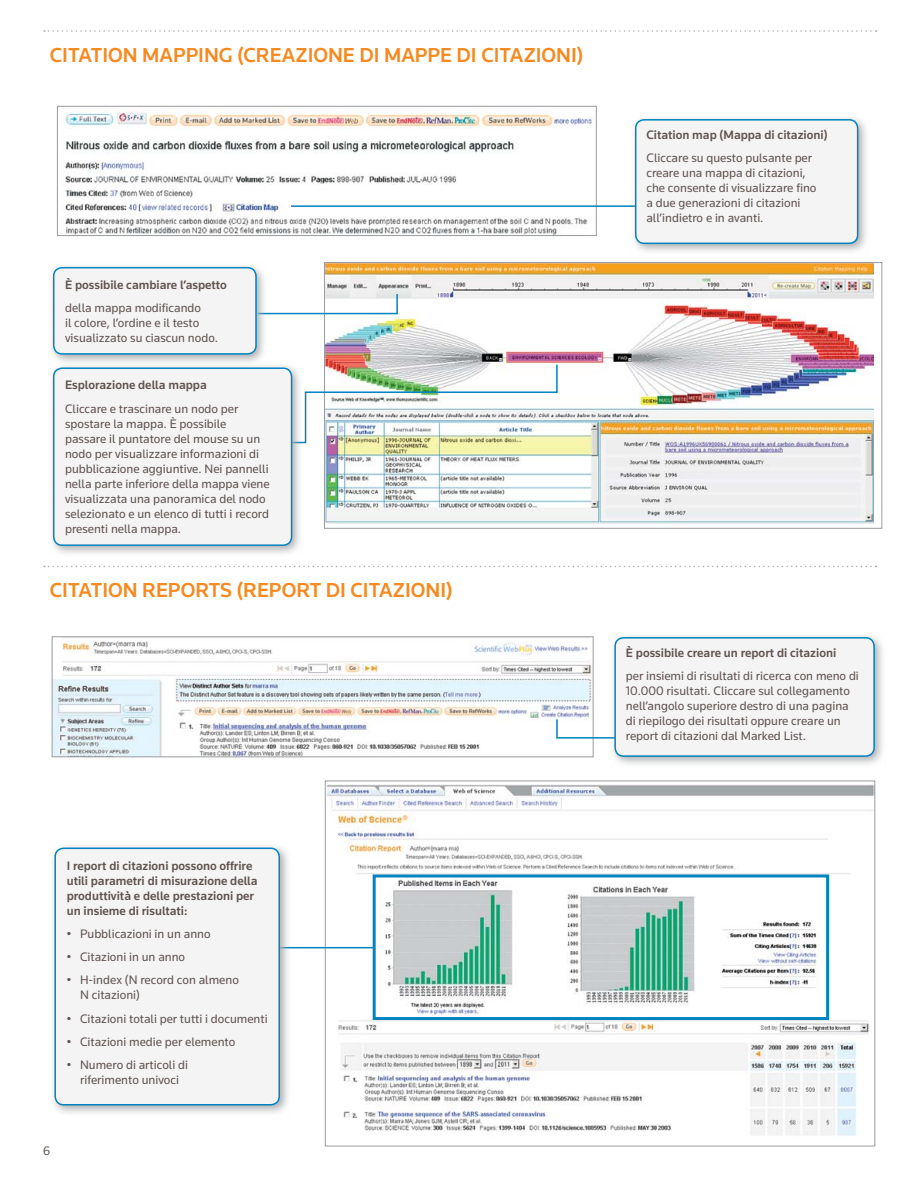
<style>
.page{position:relative;width:918px;height:1188px;background:#fff}
.page>*{position:absolute;margin:0;border:0;box-sizing:border-box;transform-origin:0 0}
.t1{font:500 21px "Knowledge";color:#f6891f}
.t2{font:12.75px/15px "Knowledge";color:#60534f}
.t3{font:500 12.75px/15px "Knowledge";color:#60534f}
</style>
<div class="page">
<svg style="left:44px;top:30px;width:833px;height:2px"></svg>
<img style="left:65px;top:110px;width:527px;height:124px">
<div style="left:57px;top:106px;width:540px;height:130px;border:1px solid #999b9e"></div>
<hr style="left:291px;top:205px;width:373px;height:2px;background:#0083bf">
<svg style="left:630px;top:118px;width:236px;height:134px"></svg>
<div style="left:636px;top:120px;width:222px;height:123px;background:#f4f4f5;border-radius:9px"></div>
<div style="left:635px;top:119px;width:223px;height:125px;border:2px solid #0083bf;border-radius:9px"></div>
<img style="left:326px;top:264px;width:547px;height:259px">
<div style="left:324px;top:262px;width:558px;height:267px;border:1px solid #999b9e"></div>
<img style="left:304px;top:363px;width:254px;height:81px">
<svg style="left:268px;top:293px;width:131px;height:22px"></svg>
<svg style="left:52px;top:266px;width:216px;height:96px"></svg>
<div style="left:54px;top:268px;width:202px;height:86px;background:#f4f4f5;border-radius:9px"></div>
<div style="left:53px;top:267px;width:204px;height:88px;border:2px solid #0083bf;border-radius:9px"></div>
<svg style="left:52px;top:362px;width:252px;height:192px"></svg>
<div style="left:54px;top:368px;width:238px;height:177px;background:#f4f4f5;border-radius:9px"></div>
<div style="left:53px;top:367px;width:239px;height:179px;border:2px solid #0083bf;border-radius:9px"></div>
<img style="left:54px;top:638px;width:538px;height:117px">
<div style="left:52px;top:636px;width:542px;height:121px;border:1px solid #999b9e"></div>
<svg style="left:44px;top:566px;width:833px;height:1px"></svg>
<svg style="left:556px;top:718px;width:53px;height:21px"></svg>
<svg style="left:609px;top:636px;width:274px;height:129px"></svg>
<div style="left:615px;top:638px;width:259px;height:118px;background:#f4f4f5;border-radius:9px"></div>
<div style="left:614px;top:637px;width:261px;height:120px;border:2px solid #0083bf;border-radius:9px"></div>
<img style="left:327px;top:785px;width:546px;height:351px">
<div style="left:373px;top:874px;width:456px;height:146px;border:3px solid #0083bf"></div>
<hr style="left:265px;top:947px;width:109px;height:1px;background:#0083bf">
<svg style="left:53px;top:846px;width:238px;height:267px"></svg>
<div style="left:55px;top:848px;width:224px;height:257px;background:#f4f4f5;border-radius:9px"></div>
<div style="left:54px;top:848px;width:226px;height:258px;border:2px solid #0083bf;border-radius:9px"></div>
<h1 class="t1" style="left:50px;top:42px;width:208px">CITATION MAPPING (CREA</h1>
<h1 class="t1" style="left:296px;top:42px;width:289px">ZIONE DI MAPPE DI CITAZIONI)</h1>
<p class="t3" style="left:65px;top:277px;width:163px">È possibile cambiare l’aspetto</p>
<p class="t2" style="left:65px;top:300px;width:155px">della mappa modificando<br>il colore, l’ordine e il testo visualizzato su ciascun nodo.</p>
<p class="t3" style="left:65px;top:378px;width:143px">Esplorazione della mappa</p>
<p class="t2" style="left:65px;top:401px;width:206px">Cliccare e trascinare un nodo per spostare la mappa. È possibile passare il puntatore del mouse su un nodo per visualizzare informazioni di pubblicazione aggiuntive. Nei pannelli nella parte inferiore della mappa viene visualizzata una panoramica del nodo selezionato e un elenco di tutti i record presenti nella mappa.</p>
<h1 class="t1" style="left:50px;top:577px;width:404px">CITATION REPORTS (REPORT DI CITAZIONI)</h1>
<p class="t3" style="left:646px;top:127px;width:183px">Citation map (Mappa di citazioni)</p>
<p class="t2" style="left:646px;top:150px;width:172px">Cliccare su questo pulsante per creare una mappa di citazioni, che consente di visualizzare fino a due generazioni di citazioni all’indietro e in avanti.</p>
<p class="t3" style="left:626px;top:645px;width:212px">È possibile creare un report di citazioni</p>
<p class="t2" style="left:626px;top:668px;width:235px">per insiemi di risultati di ricerca con meno di 10.000 risultati. Cliccare sul collegamento nell’angolo superiore destro di una pagina di riepilogo dei risultati oppure creare un report di citazioni dal Marked List.</p>
<p class="t3" style="left:67px;top:858px;width:192px">I report di citazioni possono offrire utili parametri di misurazione della produttività e delle prestazioni per un insieme di risultati:</p>
<p class="t2" style="left:67px;top:926px;width:145px">• Pubblicazioni in un anno</p>
<p class="t2" style="left:67px;top:949px;width:120px">• Citazioni in un anno</p>
<p class="t2" style="left:80px;top:972px;width:160px;text-indent:-14px">• H-index (N record con almeno<br>N citazioni)</p>
<p class="t2" style="left:67px;top:1011px;width:202px">• Citazioni totali per tutti i documenti</p>
<p class="t2" style="left:67px;top:1034px;width:170px">• Citazioni medie per elemento</p>
<p class="t2" style="left:67px;top:1057px;width:123px;text-align:center">• Numero di articoli di riferimento univoci</p>
<p class="t2" style="left:43px;top:1143px;width:9px">6</p>
</div>
